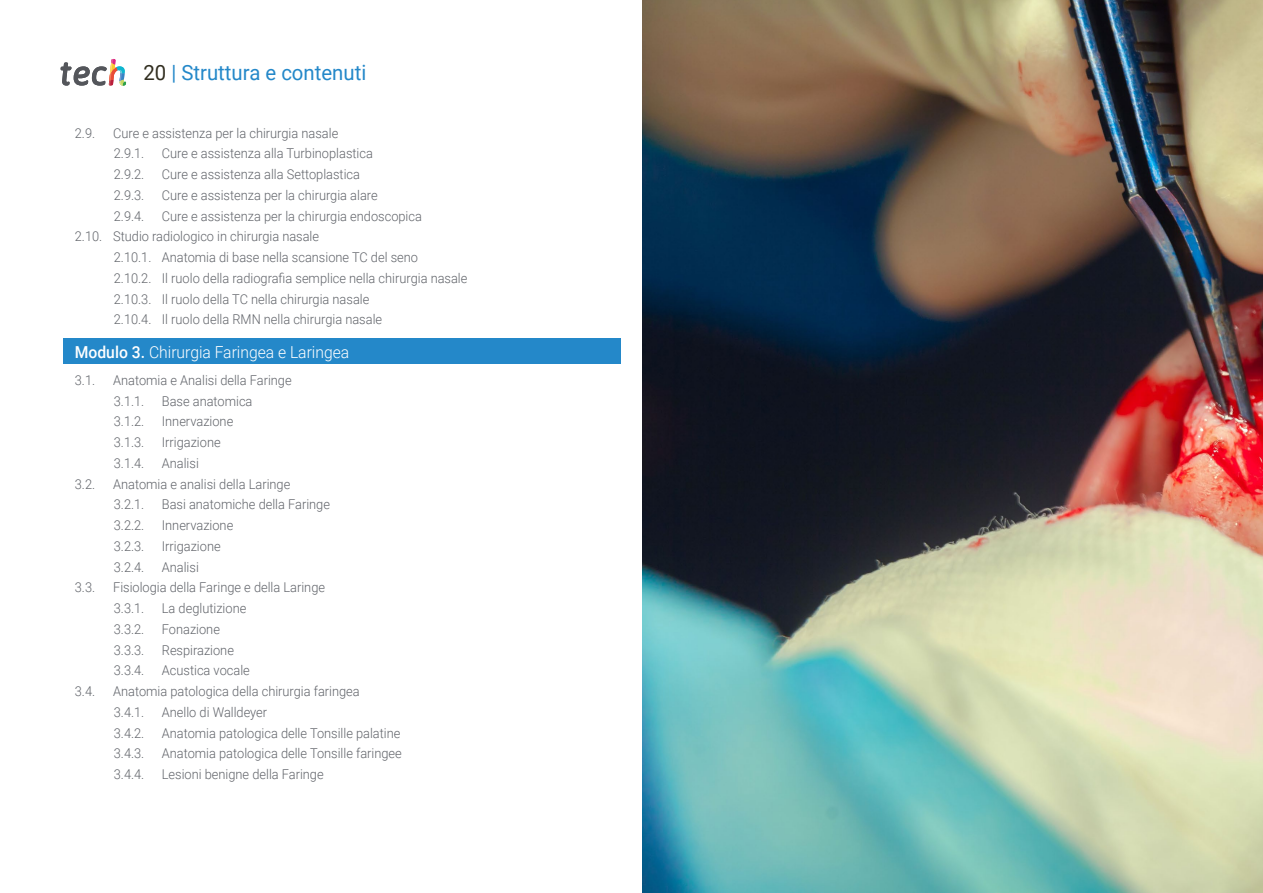
<style>
.page{position:relative;width:1263px;height:893px;background:#fff}
.page>*{position:absolute;margin:0;border:0;box-sizing:border-box;transform-origin:0 0}
.t1{font:21px "Roboto";color:#2488c9}
.t2{font:300 16.5px "Roboto";color:#fff;scale:.95 1}
.t3{font:300 13.5px/20.7px "Roboto";color:#61646a;scale:.95 1}
.s1{color:#312e20}
.s2{font-weight:500}
</style>
<div class="page">
<div style="left:64px;top:339px;width:557px;height:25px;background:#2488c9"></div>
<img style="left:642px;top:0;width:621px;height:893px">
<svg style="left:61px;top:59px;width:65px;height:27px"></svg>
<h1 class="t1" style="left:144px;top:57px;width:224px"><span class="s1">20</span> | Struttura e contenuti</h1>
<p class="t3" style="left:75px;top:122px;width:23px">2.9.</p>
<p class="t3" style="left:113px;top:122px;width:239px">Cure e assistenza per la chirurgia nasale<br>2.9.1.</p>
<p class="t3" style="left:162px;top:143px;width:224px">Cure e assistenza alla Turbinoplastica</p>
<p class="t3" style="left:114px;top:164px;width:34px">2.9.2.</p>
<p class="t3" style="left:162px;top:164px;width:210px">Cure e assistenza alla Settoplastica</p>
<p class="t3" style="left:114px;top:184px;width:34px">2.9.3.</p>
<p class="t3" style="left:162px;top:184px;width:229px">Cure e assistenza per la chirurgia alare</p>
<p class="t3" style="left:114px;top:205px;width:34px">2.9.4.</p>
<p class="t3" style="left:75px;top:205px;width:367px;text-indent:87px">Cure e assistenza per la chirurgia endoscopica<br>2.10. Studio radiologico in chirurgia nasale</p>
<p class="t3" style="left:114px;top:247px;width:374px">2.10.1. Anatomia di base nella scansione TC del seno<br>2.10.2. Il ruolo della radiografia semplice nella chirurgia nasale 2.10.3. Il ruolo della TC nella chirurgia nasale<br>2.10.4. Il ruolo della RMN nella chirurgia nasale</p>
<p class="t2" style="left:75px;top:340px;width:290px"><span class="s2">Modulo 3.</span> Chirurgia Faringea e Laringea</p>
<p class="t3" style="left:75px;top:369px;width:23px">3.1.</p>
<p class="t3" style="left:113px;top:369px;width:189px">Anatomia e Analisi della Faringe<br>3.1.1.</p>
<p class="t3" style="left:162px;top:390px;width:97px">Base anatomica</p>
<p class="t3" style="left:114px;top:411px;width:34px">3.1.2.</p>
<p class="t3" style="left:162px;top:411px;width:77px">Innervazione</p>
<p class="t3" style="left:114px;top:431px;width:34px">3.1.3.</p>
<p class="t3" style="left:162px;top:431px;width:63px">Irrigazione</p>
<p class="t3" style="left:114px;top:452px;width:34px">3.1.4.</p>
<p class="t3" style="left:162px;top:452px;width:40px">Analisi</p>
<p class="t3" style="left:75px;top:473px;width:23px">3.2.</p>
<p class="t3" style="left:113px;top:473px;width:188px">Anatomia e analisi della Laringe<br>3.2.1.</p>
<p class="t3" style="left:162px;top:494px;width:178px">Basi anatomiche della Faringe</p>
<p class="t3" style="left:114px;top:514px;width:34px">3.2.2.</p>
<p class="t3" style="left:162px;top:514px;width:77px">Innervazione</p>
<p class="t3" style="left:114px;top:535px;width:34px">3.2.3.</p>
<p class="t3" style="left:162px;top:535px;width:63px">Irrigazione</p>
<p class="t3" style="left:114px;top:556px;width:34px">3.2.4.</p>
<p class="t3" style="left:162px;top:556px;width:40px">Analisi</p>
<p class="t3" style="left:75px;top:577px;width:23px">3.3.</p>
<p class="t3" style="left:113px;top:577px;width:225px">Fisiologia della Faringe e della Laringe<br>3.3.1.</p>
<p class="t3" style="left:162px;top:597px;width:90px">La deglutizione</p>
<p class="t3" style="left:114px;top:618px;width:34px">3.3.2.</p>
<p class="t3" style="left:162px;top:618px;width:63px">Fonazione</p>
<p class="t3" style="left:114px;top:639px;width:34px">3.3.3.</p>
<p class="t3" style="left:162px;top:639px;width:77px">Respirazione</p>
<p class="t3" style="left:114px;top:660px;width:34px">3.3.4.</p>
<p class="t3" style="left:162px;top:660px;width:94px">Acustica vocale</p>
<p class="t3" style="left:75px;top:680px;width:23px">3.4.</p>
<p class="t3" style="left:113px;top:680px;width:261px">Anatomia patologica della chirurgia faringea<br>3.4.1.</p>
<p class="t3" style="left:162px;top:701px;width:112px">Anello di Walldeyer</p>
<p class="t3" style="left:114px;top:722px;width:34px">3.4.2.</p>
<p class="t3" style="left:162px;top:722px;width:253px">Anatomia patologica delle Tonsille palatine</p>
<p class="t3" style="left:114px;top:743px;width:34px">3.4.3.</p>
<p class="t3" style="left:162px;top:743px;width:254px">Anatomia patologica delle Tonsille faringee</p>
<p class="t3" style="left:114px;top:763px;width:34px">3.4.4.</p>
<p class="t3" style="left:162px;top:763px;width:172px">Lesioni benigne della Faringe</p>
</div>
